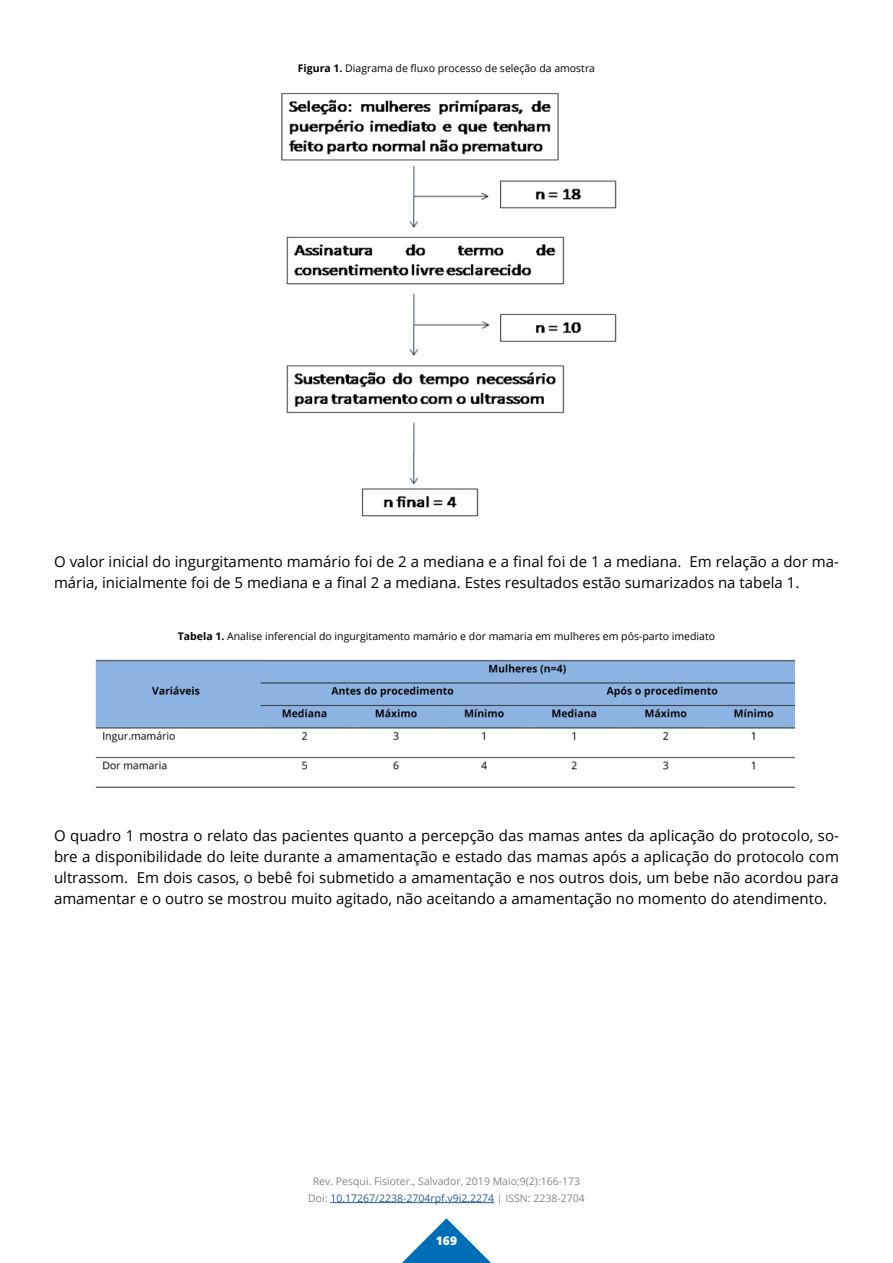
<style>
.page{position:relative;width:893px;height:1263px;background:#fff}
.page>*{position:absolute;margin:0;border:0;box-sizing:border-box;transform-origin:0 0}
.t1{font:15px/21px "Open Sans";color:#000}
.t2{font:800 12px "Open Sans";color:#fff}
.t3{font:10.5px "Open Sans";color:#000}
.t4{font:10.5px/16.5px "Open Sans";color:#878787;text-align:center}
.s1{font-weight:700}
.s2{color:#275b9b}
</style>
<div class="page">
<svg style="left:402px;top:1218px;width:89px;height:45px"></svg>
<hr style="left:330px;top:1202px;width:164px;height:1px;background:#275b9b">
<img style="left:95px;top:659px;width:701px;height:129px">
<img style="left:281px;top:92px;width:336px;height:425px">
<p class="t3" style="left:298px;top:61px;width:299px"><span class="s1">Figura 1.</span> Diagrama de fluxo processo de seleção da amostra</p>
<p class="t1" style="left:54px;top:551px;width:786px">O valor inicial do ingurgitamento mamário foi de 2 a mediana e a final foi de 1 a mediana. Em relação a dor ma&shy;mária, inicialmente foi de 5 mediana e a final 2 a mediana. Estes resultados estão sumarizados na tabela 1.</p>
<p class="t3" style="left:178px;top:628px;width:539px"><span class="s1">Tabela 1.</span> Analise inferencial do ingurgitamento mamário e dor mamaria em mulheres em pós-parto imediato</p>
<p class="t1" style="left:54px;top:824px;width:786px;text-align:justify">O quadro 1 mostra o relato das pacientes quanto a percepção das mamas antes da aplicação do protocolo, so&shy;bre a disponibilidade do leite durante a amamentação e estado das mamas após a aplicação do protocolo com ultrassom. Em dois casos, o bebê foi submetido a amamentação e nos outros dois, um bebe não acordou para amamentar e o outro se mostrou muito agitado, não aceitando a amamentação no momento do atendimento.</p>
<p class="t4" style="left:308px;top:1173px;width:278px">Rev. Pesqui. Fisioter., Salvador, 2019 Maio;9(2):166-173<br>Doi: <span class="s2">10.17267/2238-2704rpf.v9i2.2274</span> | ISSN: 2238-2704</p>
<p class="t2" style="left:436px;top:1232px;width:23px">169</p>
</div>
